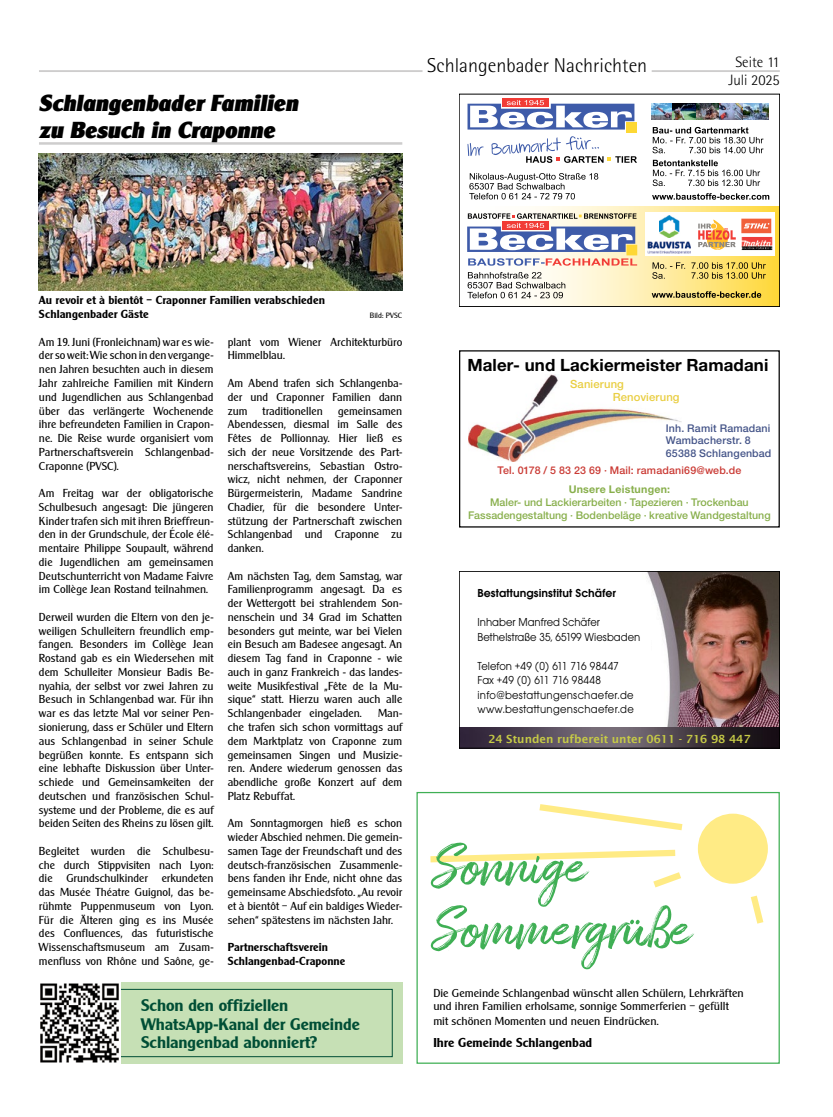
<style>
.page{position:relative;width:833px;height:1117px;background:#fff}
.page>*{position:absolute;margin:0;border:0;box-sizing:border-box;transform-origin:0 0}
.t1{font:57.5px/62.5px "Amithen";color:#3faf54}
.t2{font:italic 22.5px/27px "Cleargothic Serial Heavy Regular";color:#000}
.t3{font:300 20px "Rotis Semi Sans Std";color:#000}
.t4{font:700 16.88px "Helvetica Neue LT Std";letter-spacing:.005em;color:#000}
.t5{font:16.25px/18.8px "Cleargothic Serial Bold";letter-spacing:-.005em;color:#004e35}
.t6{font:300 15px/18px "Rotis Semi Sans Std";color:#000;text-align:center}
.t7{font:12.5px "Cleargothic Serial Bold";color:#000}
.t8{font:12px/14.5px "Avant Garde Gothic Itc T";letter-spacing:.025em;color:#000;scale:.92 1}
.t9{font:12px/14.5px "Avant Garde Gothic Itc T";color:#000;scale:.92 1}
.t10{font:600 12px "Avant Garde Gothic Itc T";color:#000}
.t11{font:11.25px/13.8px "Cleargothic Serial Regular";color:#000;text-align:justify}
.t12{font:11.25px/13.8px "Cleargothic Serial Bold";letter-spacing:.005em;color:#000}
.t13{font:600 11.25px "Lucida Sans";color:#c6ca46}
.t14{font:500 11.25px/13.5px "Helvetica Neue LT Std";letter-spacing:.01em;color:#e9ce42}
.t15{font:500 10.62px/12.8px "Helvetica Neue LT Std";color:#88af4c;text-align:center}
.t16{font:500 10.62px/12.8px "Helvetica Neue LT Std";letter-spacing:.015em;color:#445488}
.t17{font:500 10.62px "Helvetica Neue LT Std";letter-spacing:.015em;color:#ca3a34}
.t18{font:700 10.62px "Helvetica Neue LT Std";letter-spacing:.02em;color:#88af4c}
.t19{font:7.5px "Cleargothic Serial Regular";letter-spacing:.02em;color:#000}
</style>
<div class="page">
<hr style="left:651px;top:70px;width:129px;height:2px;background:#cecdcd">
<hr style="left:39px;top:70px;width:383px;height:2px;background:#cecdcd">
<hr style="left:39px;top:142px;width:363px;height:3px;background:#cecdcd">
<div style="left:113px;top:981px;width:289px;height:82px;background:#c6e0b5"></div>
<div style="left:91px;top:988px;width:301px;height:68px;border:1px solid #004e35"></div>
<img style="left:40px;top:981px;width:80px;height:82px">
<img style="left:468px;top:374px;width:213px;height:87px">
<div style="left:459px;top:350px;width:321px;height:177px;border:1px solid #000"></div>
<img style="left:647px;top:573px;width:131px;height:154px">
<div style="left:472px;top:586px;width:179px;height:144px;background:#fff"></div>
<img style="left:461px;top:727px;width:317px;height:19px">
<div style="left:459px;top:571px;width:321px;height:177px;border:1px solid #000"></div>
<svg style="left:469px;top:206px;width:309px;height:98px"></svg>
<svg style="left:771px;top:212px;width:4px;height:43px"></svg>
<img style="left:771px;top:236px;width:1px;height:15px">
<div style="left:502px;top:98px;width:47px;height:9px;background:#f13c36"></div>
<svg style="left:467px;top:100px;width:304px;height:198px"></svg>
<img style="left:651px;top:104px;width:117px;height:16px">
<img style="left:39px;top:153px;width:363px;height:137px">
<div style="left:416px;top:791px;width:364px;height:272px;border:1px solid #3faf54"></div>
<div style="left:698px;top:813px;width:70px;height:70px;background:#ffeb85;border-radius:50%"></div>
<svg style="left:430px;top:849px;width:251px;height:39px"></svg>
<svg style="left:750px;top:895px;width:14px;height:29px"></svg>
<svg style="left:539px;top:804px;width:144px;height:27px"></svg>
<h2 class="t2" style="left:39px;top:89px;width:261px">Schlangenbader Familien zu Besuch in Craponne</h2>
<h3 class="t3" style="left:427px;top:54px;width:221px">Schlangenbader Nachrichten</h3>
<h3 class="t6" style="left:728px;top:53px;width:53px">Seite 11<br>Juli 2025</h3>
<p class="t12" style="left:39px;top:293px;width:287px">Au revoir et à bientôt – Craponner Familien verabschieden<br>Schlangenbader Gäste</p>
<p class="t19" style="left:370px;top:311px;width:34px">Bild: PVSC</p>
<p class="t11" style="left:39px;top:335px;width:176px">Am 19. Juni (Fronleichnam) war es wie&shy;der so weit: Wie schon in den vergange&shy;nen Jahren besuchten auch in diesem Jahr zahlreiche Familien mit Kindern und Jugendlichen aus Schlangenbad über das verlängerte Wochenende ihre befreundeten Familien in Crapon&shy;ne. Die Reise wurde organisiert vom Partnerschaftsverein Schlangenbad-Craponne (PVSC).</p>
<p class="t11" style="left:39px;top:486px;width:176px">Am Freitag war der obligatorische Schulbesuch angesagt: Die jüngeren Kinder trafen sich mit ihren Brieffreun&shy;den in der Grundschule, der École élé&shy;mentaire Philippe Soupault, während die Jugendlichen am gemeinsamen Deutschunterricht von Madame Faivre im Collège Jean Rostand teilnahmen.</p>
<p class="t11" style="left:39px;top:610px;width:176px">Derweil wurden die Eltern von den je&shy;weiligen Schulleitern freundlich emp&shy;fangen. Besonders im Collège Jean Rostand gab es ein Wiedersehen mit dem Schulleiter Monsieur Badis Be&shy;nyahia, der selbst vor zwei Jahren zu Besuch in Schlangenbad war. Für ihn war es das letzte Mal vor seiner Pen&shy;sionierung, dass er Schüler und Eltern aus Schlangenbad in seiner Schule begrüßen konnte. Es entspann sich eine lebhafte Diskussion über Unter&shy;schiede und Gemeinsamkeiten der deutschen und französischen Schul&shy;systeme und der Probleme, die es auf beiden Seiten des Rheins zu lösen gilt.</p>
<p class="t11" style="left:39px;top:843px;width:176px">Begleitet wurden die Schulbesu&shy;che durch Stippvisiten nach Lyon: die Grundschulkinder erkundeten das Musée Théatre Guignol, das be&shy;rühmte Puppenmuseum von Lyon.<br>Für die Älteren ging es ins Musée des Confluences, das futuristische Wissenschaftsmuseum am Zusam&shy;menfluss von Rhône und Saône, ge-</p>
<p class="t11" style="left:228px;top:335px;width:176px">plant vom Wiener Architekturbüro<br>Himmelblau.</p>
<p class="t11" style="left:228px;top:376px;width:176px">Am Abend trafen sich Schlangenba&shy;der und Craponner Familien dann zum</p>
<p class="t11" style="left:262px;top:403px;width:62px">traditionellen</p>
<p class="t11" style="left:228px;top:403px;width:176px;text-indent:110px">gemeinsamen Abendessen, diesmal im Salle des Fêtes de Pollionnay. Hier ließ es sich der neue Vorsitzende des Part&shy;nerschaftsvereins, Sebastian Ostro&shy;wicz, nicht nehmen, der Craponner Bürgermeisterin, Madame Sandrine Chadier, für die besondere Unter&shy;stützung der Partnerschaft zwischen Schlangenbad und Craponne zu danken.</p>
<p class="t11" style="left:228px;top:568px;width:176px">Am nächsten Tag, dem Samstag, war Familienprogramm angesagt. Da es der Wettergott bei strahlendem Son&shy;nenschein und 34 Grad im Schatten besonders gut meinte, war bei Vielen ein Besuch am Badesee angesagt. An diesem Tag fand in Craponne - wie auch in ganz Frankreich - das landes&shy;weite Musikfestival „Fête de la Mu&shy;sique“ statt. Hierzu waren auch alle Schlangenbader eingeladen.</p>
<p class="t11" style="left:228px;top:706px;width:176px;text-indent:150px">Man&shy;che trafen sich schon vormittags auf dem Marktplatz von Craponne zum gemeinsamen Singen und Musizie&shy;ren. Andere wiederum genossen das abendliche große Konzert auf dem Platz Rebuffat.</p>
<p class="t11" style="left:228px;top:816px;width:176px">Am Sonntagmorgen hieß es schon wieder Abschied nehmen. Die gemein&shy;samen Tage der Freundschaft und des deutsch-französischen Zusammenle&shy;bens fanden ihr Ende, nicht ohne das gemeinsame Abschiedsfoto. „Au revoir et à bientôt – Auf ein baldiges Wieder&shy;sehen“ spätestens im nächsten Jahr.</p>
<p class="t12" style="left:228px;top:940px;width:119px">Partnerschaftsverein<br>Schlangenbad-Craponne</p>
<h3 class="t5" style="left:141px;top:995px;width:220px">Schon den offiziellen<br>WhatsApp-Kanal der Gemeinde<br>Schlangenbad abonniert?</h3>
<h3 class="t4" style="left:467px;top:354px;width:302px">Maler- und Lackiermeister Ramadani</h3>
<p class="t14" style="left:612px;top:377px;width:68px;text-indent:-43px">Sanierung<br>Renovierung</p>
<p class="t16" style="left:666px;top:421px;width:107px">Inh. Ramit Ramadani<br>Wambacherstr. 8<br>65388 Schlangenbad</p>
<p class="t17" style="left:497px;top:463px;width:245px">Tel. 0178 / 5 83 23 69 · Mail: ramadani69@web.de</p>
<p class="t18" style="left:568px;top:483px;width:103px">Unsere Leistungen:</p>
<p class="t15" style="left:468px;top:496px;width:304px">Maler- und Lackierarbeiten · Tapezieren · Trockenbau<br>Fassadengestaltung · Bodenbeläge · kreative Wandgestaltung</p>
<p class="t10" style="left:477px;top:586px;width:140px">Bestattungsinstitut Schäfer</p>
<p class="t9" style="left:477px;top:614px;width:178px">Inhaber Manfred Schäfer<br>Bethelstraße 35, 65199 Wiesbaden</p>
<p class="t8" style="left:477px;top:658px;width:171px">Telefon +49 (0) 611 716 98447<br>Fax +49 (0) 611 716 98448 info@bestattungenschaefer.de www.bestattungenschaefer.de</p>
<p class="t13" style="left:488px;top:732px;width:264px">24 Stunden rufbereit unter 0611 - 716 98 447</p>
<h1 class="t1" style="left:433px;top:838px;width:259px">Sonnige<br>Sommergrüße</h1>
<p class="t11" style="left:433px;top:985px;width:312px">Die Gemeinde Schlangenbad wünscht allen Schülern, Lehrkräften und ihren Familien erholsame, sonnige Sommerferien – gefüllt</p>
<p class="t11" style="left:433px;top:1014px;width:227px">mit schönen Momenten und neuen Eindrücken.</p>
<p class="t7" style="left:433px;top:1035px;width:160px">Ihre Gemeinde Schlangenbad</p>
</div>
